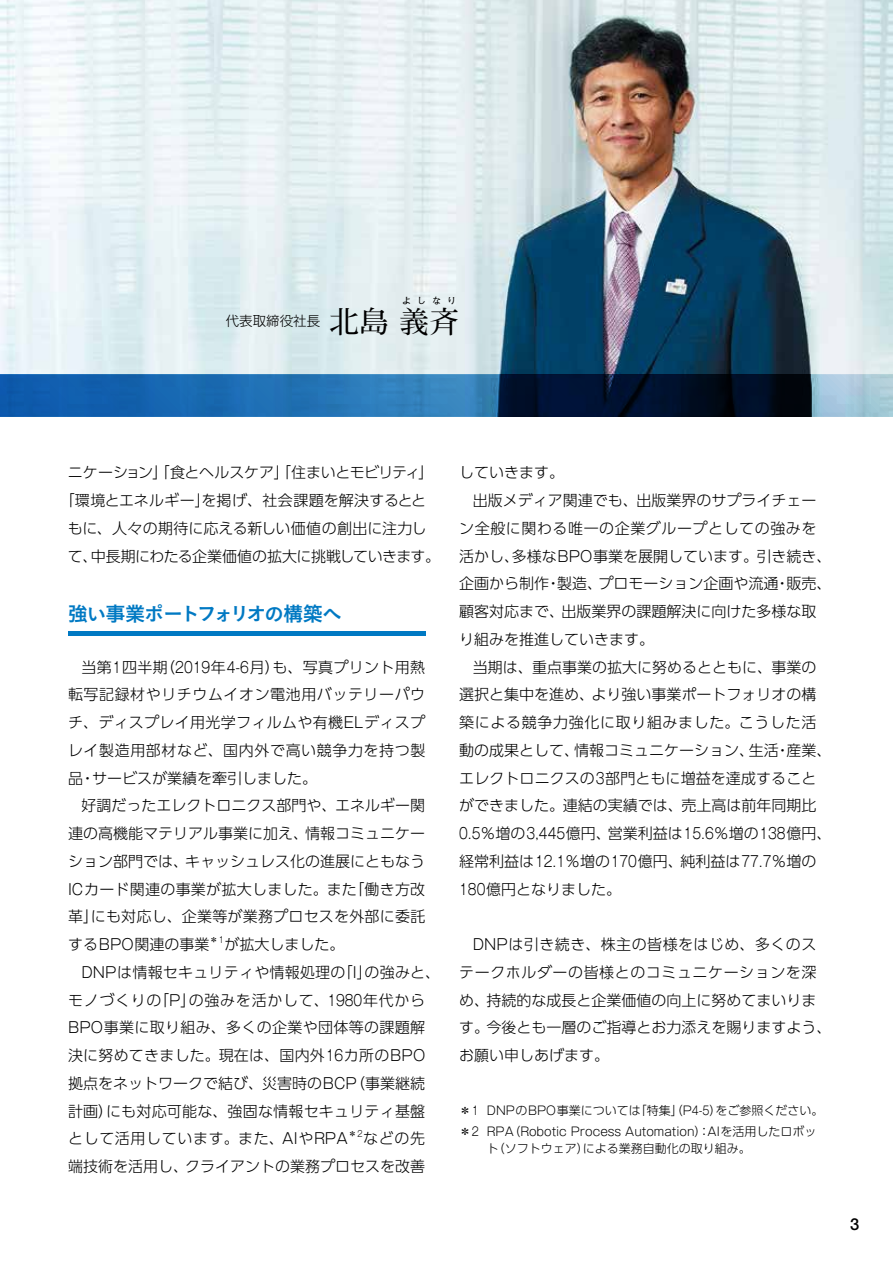
<style>
.page{position:relative;width:893px;height:1263px;background:#fff}
.page>*{position:absolute;margin:0;border:0;box-sizing:border-box;transform-origin:0 0}
.t1{font:700 30px "Futo Min A101 Pro";color:#000}
.t2{font:19.5px "Koburina Go Std W6";letter-spacing:-.13em;color:#0079c3}
.t3{font:500 16.5px "Helvetica Neue LT Std";color:#000}
.t4{font:300 15px/27.8px "UD Shin Go Pro";color:#000;text-align:justify}
.t5{font:300 15px "UD Shin Go Pro";letter-spacing:-.03em;color:#000}
.t6{font:300 15px "UD Shin Go Pro";letter-spacing:.045em;color:#000}
.t7{font:300 15px "UD Shin Go Pro";letter-spacing:.05em;color:#000}
.t8{font:300 15px "UD Shin Go Pro";letter-spacing:.02em;color:#000}
.t9{font:300 15px "UD Shin Go Pro";letter-spacing:.035em;color:#000}
.t10{font:300 13.5px "Shin Go Pro";color:#000}
.t11{font:300 12px "UD Shin Go Pro";color:#000}
.t12{font:300 12px "Gothic MB101 Pro";color:#000;scale:.85 1}
.t13{font:500 9px "Gothic BBB Pro";color:#000}
.t14{font:300 8.7px "UD Shin Go Pro";color:#000}
.s1{font-family:"Hira Kaku Pro W6"}
.s2{font-family:"Gothic MB101 Pro"}
.s3{font-family:"UD Shin Go Pro"}
</style>
<div class="page">
<img style="left:0;top:0;width:893px;height:374px">
<div style="left:68px;top:631px;width:357px;height:5px;background:#0079c3"></div>
<svg style="left:0;top:374px;width:893px;height:43px;background:#215585"></svg>
<p class="t13" style="left:402px;top:293px;width:56px">よしなり</p>
<p class="t10" style="left:226px;top:310px;width:96px">代表取締役社長</p>
<h1 class="t1" style="left:329px;top:298px;width:131px">北島 義斉</h1>
<p class="t5" style="left:68px;top:460px;width:367px">ニケーション」「食とヘルスケア」「住まいとモビリティ」</p>
<p class="t4" style="left:60px;top:486px;width:368px">「環境とエネルギー」を掲げ、社会課題を解決するとと</p>
<p class="t4" style="left:68px;top:514px;width:360px">もに、人々の期待に応える新しい価値の創出に注力し</p>
<p class="t5" style="left:68px;top:544px;width:374px">て、中長期にわたる企業価値の拡大に挑戦していきます。</p>
<h2 class="t2" style="left:68px;top:599px;width:275px"><span class="s1">強</span>い<span class="s1">事業</span>ポートフォリオの<span class="s1">構築</span>へ</h2>
<p class="t4" style="left:68px;top:652px;width:359px;text-indent:13px">当第<span class="s2">1</span>四半期（<span class="s2">2019</span>年<span class="s2">4-6</span>月）も、写真プリント用熱転写記録材やリチウムイオン電池用バッテリーパウチ、ディスプレイ用光学フィルムや有機<span class="s2">EL</span>ディスプレイ製造用部材など、国内外で高い競争力を持つ製品・サービスが業績を牽引しました。</p>
<p class="t4" style="left:68px;top:791px;width:359px;text-indent:13px">好調だったエレクトロニクス部門や、エネルギー関連の高機能マテリアル事業に加え、情報コミュニケーション部門では、キャッシュレス化の進展にともなう<span class="s2">IC</span>カード関連の事業が拡大しました。また「働き方改革」にも対応し、企業等が業務プロセスを外部に委託する<span class="s2">BPO</span>関連の事業</p>
<p class="t14" style="left:210px;top:932px;width:16px">＊<span class="s2">1</span></p>
<p class="t4" style="left:225px;top:930px;width:121px">が拡大しました。</p>
<p class="t4" style="left:82px;top:958px;width:360px"><span class="s2">DNP</span>は情報セキュリティや情報処理の「<span class="s2">I</span>」の強みと、</p>
<p class="t7" style="left:68px;top:988px;width:359px">モノづくりの「<span class="s2">P</span>」の強みを活かして、<span class="s2">1980</span>年代から</p>
<p class="t8" style="left:68px;top:1015px;width:359px"><span class="s2">BPO</span>事業に取り組み、多くの企業や団体等の課題解</p>
<p class="t4" style="left:68px;top:1041px;width:359px">決に努めてきました。現在は、国内外<span class="s2">16</span>カ所の<span class="s2">BPO</span></p>
<p class="t4" style="left:68px;top:1069px;width:359px">拠点をネットワークで結び、災害時の<span class="s2">BCP</span>（事業継続</p>
<p class="t4" style="left:68px;top:1096px;width:359px">計画）にも対応可能な、強固な情報セキュリティ基盤</p>
<p class="t6" style="left:68px;top:1126px;width:281px">として活用しています。また、<span class="s2">AI</span>や<span class="s2">RPA</span></p>
<p class="t14" style="left:348px;top:1127px;width:16px">＊<span class="s2">2</span></p>
<p class="t4" style="left:68px;top:1124px;width:359px;text-align:right">などの先<br>端技術を活用し、クライアントの業務プロセスを改善</p>
<p class="t4" style="left:459px;top:458px;width:106px">していきます。</p>
<p class="t4" style="left:473px;top:486px;width:345px">出版メディア関連でも、出版業界のサプライチェー</p>
<p class="t9" style="left:459px;top:516px;width:359px">ン全般に関わる唯一の企業グループとしての強みを</p>
<p class="t4" style="left:459px;top:541px;width:374px">活かし、多様な<span class="s2">BPO</span>事業を展開しています。引き続き、</p>
<p class="t4" style="left:459px;top:569px;width:374px">企画から制作・製造、プロモーション企画や流通・販売、</p>
<p class="t4" style="left:459px;top:597px;width:359px">顧客対応まで、出版業界の課題解決に向けた多様な取</p>
<p class="t4" style="left:459px;top:625px;width:196px">り組みを推進していきます。</p>
<p class="t4" style="left:473px;top:652px;width:345px">当期は、重点事業の拡大に努めるとともに、事業の</p>
<p class="t4" style="left:459px;top:680px;width:359px">選択と集中を進め、より強い事業ポートフォリオの構</p>
<p class="t6" style="left:459px;top:710px;width:359px">築による競争力強化に取り組みました。こうした活</p>
<p class="t4" style="left:459px;top:736px;width:374px">動の成果として、情報コミュニケーション、生活・産業、</p>
<p class="t4" style="left:459px;top:763px;width:359px">エレクトロニクスの<span class="s2">3</span>部門ともに増益を達成すること</p>
<p class="t4" style="left:459px;top:791px;width:359px">ができました。連結の実績では、売上高は前年同期比</p>
<p class="t4" style="left:459px;top:819px;width:374px"><span class="s2">0.5</span>％増の<span class="s2">3,445</span>億円、営業利益は<span class="s2">15.6</span>％増の<span class="s2">138</span>億円、</p>
<p class="t4" style="left:459px;top:847px;width:359px">経常利益は<span class="s2">12.1</span>％増の<span class="s2">170</span>億円、純利益は<span class="s2">77.7</span>％増の</p>
<p class="t4" style="left:459px;top:874px;width:163px"><span class="s2">180</span>億円となりました。</p>
<p class="t4" style="left:459px;top:930px;width:374px;text-align:left;text-indent:14px"><span class="s2">DNP</span>は引き続き、株主の皆様をはじめ、多くのステークホルダーの皆様とのコミュニケーションを深め、持続的な成長と企業価値の向上に努めてまいります。今後とも一層のご指導とお力添えを賜りますよう、お願い申しあげます。</p>
<p class="t11" style="left:459px;top:1100px;width:366px">＊<span class="s2">1 DNP</span>の<span class="s2">BPO</span>事業については「特集」（<span class="s2">P4-5</span>）をご参照ください。</p>
<p class="t12" style="left:459px;top:1122px;width:422px"><span class="s3">＊</span>2 RPA<span class="s3">（</span>Robotic Process Automation<span class="s3">）：</span>AI<span class="s3">を活用したロボッ</span></p>
<p class="t11" style="left:487px;top:1138px;width:265px">ト（ソフトウェア）による業務自動化の取り組み。</p>
<p class="t3" style="left:850px;top:1214px;width:11px">3</p>
</div>
